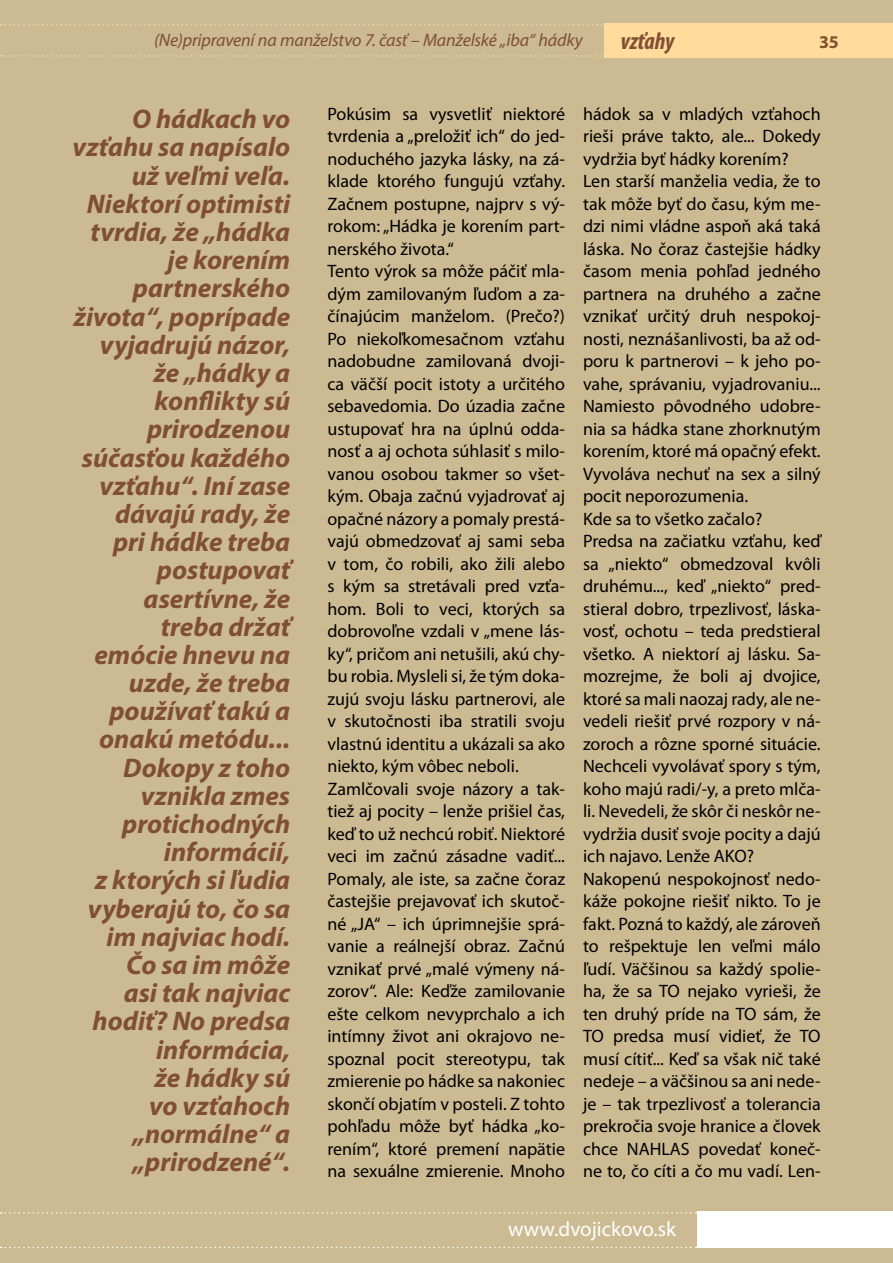
<style>
.page{position:relative;width:893px;height:1263px;background:#fff}
.page>*{position:absolute;margin:0;border:0;box-sizing:border-box;transform-origin:0 0}
.t1{font:italic 700 27px/28.2px "Myriad Pro";color:#804f31;text-align:right}
.t2{font:italic 700 condensed 24px "Myriad Pro";color:#804f31}
.t3{font:21px "Myriad Pro";color:#fff}
.t4{font:18px/22.5px "Myriad Pro";color:#000}
.t5{font:italic 18px "Myriad Pro";letter-spacing:-.01em;color:#804f31}
.t6{font:700 18px "Myriad Pro";color:#804f31}
</style>
<div class="page">
<div style="left:1px;top:0;width:892px;height:1263px;background:#ccbb92"></div>
<svg style="left:1px;top:55px;width:600px;height:2px"></svg>
<svg style="left:1px;top:24px;width:602px;height:2px"></svg>
<div style="left:604px;top:23px;width:289px;height:34px;background:#ffdb9c"></div>
<div style="left:698px;top:1211px;width:195px;height:37px;background:#fff"></div>
<svg style="left:1px;top:1246px;width:696px;height:2px"></svg>
<svg style="left:1px;top:1212px;width:696px;height:2px"></svg>
<p class="t5" style="left:154px;top:29px;width:430px">(Ne)pripravení na manželstvo 7. časť – Manželské „iba“ hádky</p>
<h2 class="t2" style="left:621px;top:26px;width:55px">vzťahy</h2>
<p class="t6" style="left:819px;top:30px;width:21px">35</p>
<p class="t1" style="left:73px;top:104px;width:219px">O hádkach vo vzťahu sa napísalo už veľmi veľa.<br>Niektorí optimisti tvrdia, že „hádka je korením partnerského života“, poprípade vyjadrujú názor, že „hádky a konflikty sú prirodzenou súčasťou každého vzťahu“. Iní zase dávajú rady, že<br>pri hádke treba postupovať asertívne, že<br>treba držať emócie hnevu na uzde, že treba používať takú a onakú metódu...<br>Dokopy z toho vznikla zmes protichodných informácií,<br>z ktorých si ľudia vyberajú to, čo sa im najviac hodí.<br>Čo sa im môže<br>asi tak najviac hodiť? No predsa informácia,<br>že hádky sú<br>vo vzťahoch „normálne“ a „prirodzené“.</p>
<p class="t4" style="left:327px;top:102px;width:239px">Pokúsim sa vysvetliť niektoré tvrdenia a „preložiť ich“ do jed&shy;noduchého jazyka lásky, na zá&shy;klade ktorého fungujú vzťahy.<br>Začnem postupne, najprv s vý&shy;rokom: „Hádka je korením part&shy;nerského života.“<br>Tento výrok sa môže páčiť mla&shy;dým zamilovaným ľuďom a za&shy;čínajúcim manželom. (Prečo?)<br>Po niekoľkomesačnom vzťahu nadobudne zamilovaná dvoji&shy;ca väčší pocit istoty a určitého sebavedomia. Do úzadia začne ustupovať hra na úplnú odda&shy;nosť a aj ochota súhlasiť s milo&shy;vanou osobou takmer so všet&shy;kým. Obaja začnú vyjadrovať aj opačné názory a pomaly prestá&shy;vajú obmedzovať aj sami seba v tom, čo robili, ako žili alebo s kým sa stretávali pred vzťa&shy;hom. Boli to veci, ktorých sa dobrovoľne vzdali v „mene lás&shy;ky“, pričom ani netušili, akú chy&shy;bu robia. Mysleli si, že tým doka&shy;zujú svoju lásku partnerovi, ale v skutočnosti iba stratili svoju vlastnú identitu a ukázali sa ako niekto, kým vôbec neboli.<br>Zamlčovali svoje názory a tak&shy;tiež aj pocity – lenže prišiel čas, keď to už nechcú robiť. Niektoré veci im začnú zásadne vadiť...<br>Pomaly, ale iste, sa začne čoraz častejšie prejavovať ich skutoč&shy;né „JA“ – ich úprimnejšie sprá&shy;vanie a reálnejší obraz. Začnú vznikať prvé „malé výmeny ná&shy;zorov“. Ale: Keďže zamilovanie ešte celkom nevyprchalo a ich intímny život ani okrajovo ne&shy;spoznal pocit stereotypu, tak zmierenie po hádke sa nakoniec skončí objatím v posteli. Z tohto pohľadu môže byť hádka „ko&shy;rením“, ktoré premení napätie na sexuálne zmierenie. Mnoho</p>
<p class="t4" style="left:583px;top:102px;width:239px">hádok sa v mladých vzťahoch rieši práve takto, ale... Dokedy vydržia byť hádky korením?<br>Len starší manželia vedia, že to tak môže byť do času, kým me&shy;dzi nimi vládne aspoň aká taká láska. No čoraz častejšie hádky časom menia pohľad jedného partnera na druhého a začne vznikať určitý druh nespokoj&shy;nosti, neznášanlivosti, ba až od&shy;poru k partnerovi – k jeho po&shy;vahe, správaniu, vyjadrovaniu...<br>Namiesto pôvodného udobre&shy;nia sa hádka stane zhorknutým korením, ktoré má opačný efekt.<br>Vyvoláva nechuť na sex a silný pocit neporozumenia.<br>Kde sa to všetko začalo?<br>Predsa na začiatku vzťahu, keď sa „niekto“ obmedzoval kvôli druhému..., keď „niekto“ pred&shy;stieral dobro, trpezlivosť, láska&shy;vosť, ochotu – teda predstieral všetko. A niektorí aj lásku. Sa&shy;mozrejme, že boli aj dvojice, ktoré sa mali naozaj rady, ale ne&shy;vedeli riešiť prvé rozpory v ná&shy;zoroch a rôzne sporné situácie.<br>Nechceli vyvolávať spory s tým, koho majú radi/-y, a preto mlča&shy;li. Nevedeli, že skôr či neskôr ne&shy;vydržia dusiť svoje pocity a dajú ich najavo. Lenže AKO?<br>Nakopenú nespokojnosť nedo&shy;káže pokojne riešiť nikto. To je fakt. Pozná to každý, ale zároveň to rešpektuje len veľmi málo ľudí. Väčšinou sa každý spolie&shy;ha, že sa TO nejako vyrieši, že ten druhý príde na TO sám, že<br>TO predsa musí vidieť, že TO musí cítiť... Keď sa však nič také nedeje – a väčšinou sa ani nede&shy;je – tak trpezlivosť a tolerancia prekročia svoje hranice a človek chce NAHLAS povedať koneč&shy;ne to, čo cíti a čo mu vadí. Len-</p>
<p class="t3" style="left:508px;top:1216px;width:169px">www.dvojickovo.sk</p>
</div>
